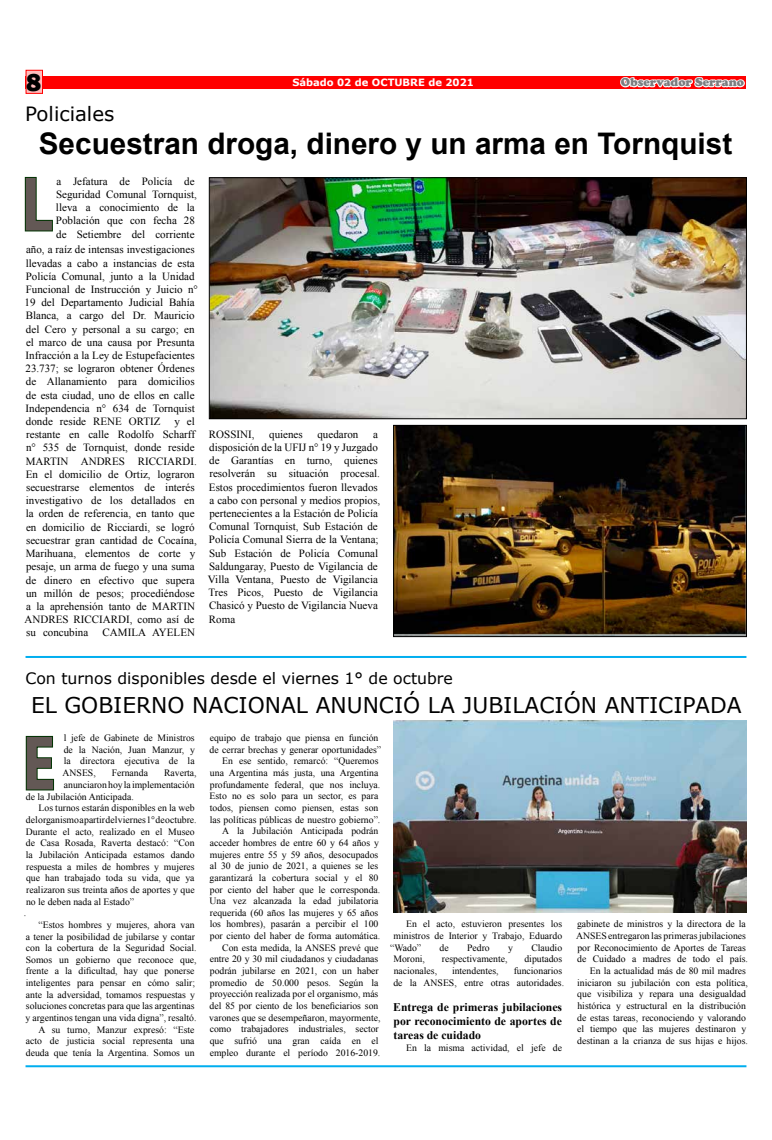
<style>
.page{position:relative;width:772px;height:1140px;background:#fff}
.page>*{position:absolute;margin:0;border:0;box-sizing:border-box;transform-origin:0 0}
.t1{font:700 75px "Ebrima";color:#635855;scale:.83 1}
.t2{font:700 29.7px "Arial";color:#000}
.t3{font:800 25.7px "Franklin Gothic";color:#000}
.t4{font:21.7px "Verdana";color:#000}
.t5{font:19.7px "Verdana";color:#000}
.t6{font:15.7px "Verdana";color:#000}
.t7{font:900 12px "Cooper";color:#7c7d80}
.t8{font:700 11.7px/14px "Times New Roman";color:#000;text-align:justify}
.t9{font:11px/13.2px "Times New Roman";color:#000}
.t10{font:700 10px "Verdana";color:#fff}
.t11{font:9.7px/11.6px "Times New Roman";color:#000;text-align:right}
</style>
<div class="page">
<div style="left:26px;top:76px;width:720px;height:13px;background:#f00"></div>
<svg style="left:620px;top:77px;width:125px;height:11px"></svg>
<svg style="left:24px;top:176px;width:29px;height:56px"></svg>
<div style="left:26px;top:70px;width:17px;height:24px;background:#ffbdbd;border:1px solid #f00"></div>
<img style="left:211px;top:179px;width:533px;height:238px">
<div style="left:209px;top:177px;width:537px;height:242px;border:1px solid #000"></div>
<img style="left:395px;top:427px;width:349px;height:208px">
<div style="left:393px;top:425px;width:353px;height:212px;border:1px solid #000"></div>
<hr style="left:26px;top:656px;width:720px;height:2px;background:#00aeef">
<svg style="left:25px;top:735px;width:30px;height:56px"></svg>
<img style="left:393px;top:720px;width:353px;height:192px">
<hr style="left:26px;top:1065px;width:720px;height:2px;background:#00aeef">
<h3 class="t3" style="left:26px;top:65px;width:17px">8</h3>
<p class="t10" style="left:292px;top:75px;width:183px">Sábado 02 de OCTUBRE de 2021</p>
<h3 class="t5" style="left:25px;top:100px;width:91px">Policiales</h3>
<p class="t7" style="left:620px;top:75px;width:125px">Observador Serrano</p>
<h2 class="t2" style="left:39px;top:124px;width:694px">Secuestran droga, dinero y un arma en Tornquist</h2>
<p class="t9" style="left:56px;top:174px;width:142px">a Jefatura de Policía de<br>Seguridad Comunal Tornquist, lleva a conocimiento de la<br>Población que con fecha 28 de Setiembre del corriente</p>
<p class="t9" style="left:25px;top:243px;width:175px">año, a raíz de intensas investigaciones llevadas a cabo a instancias de esta Policía Comunal, junto a la Unidad Funcional de Instrucción y Juicio n° 19 del Departamento Judicial Bahía Blanca, a cargo del Dr. Mauricio del Cero y personal a su cargo; en el marco de una causa por Presunta Infracción a la Ley de Estupefacientes 23.737; se lograron obtener Órdenes de Allanamiento para domicilios de esta ciudad, uno de ellos en calle Independencia n° 634 de Tornquist donde reside RENE ORTIZ</p>
<h1 class="t1" style="left:21px;top:148px;width:40px">L</h1>
<p class="t9" style="left:25px;top:414px;width:174px;text-indent:150px">y el restante en calle Rodolfo Scharff n° 535 de Tornquist, donde reside<br>MARTIN ANDRES RICCIARDI.<br>En el domicilio de Ortiz, lograron secuestrarse elementos de interés investigativo de los detallados en la orden de referencia, en tanto que en domicilio de Ricciardi, se logró secuestrar gran cantidad de Cocaína,<br>Marihuana, elementos de corte y pesaje, un arma de fuego y una suma de dinero en efectivo que supera un millón de pesos; procediéndose a la aprehensión tanto de MARTIN<br>ANDRES RICCIARDI, como así de su concubina</p>
<p class="t9" style="left:103px;top:626px;width:94px">CAMILA AYELEN</p>
<p class="t9" style="left:209px;top:427px;width:47px">ROSSINI,</p>
<p class="t9" style="left:269px;top:427px;width:35px">quienes</p>
<p class="t9" style="left:317px;top:427px;width:42px">quedaron</p>
<p class="t9" style="left:208px;top:427px;width:173px;text-indent:165px">a disposición de la UFIJ n° 19 y Juzgado de Garantías en turno, quienes resolverán su situación procesal.<br>Estos procedimientos fueron llevados a cabo con personal y medios propios, pertenecientes a la Estación de Policía<br>Comunal Tornquist, Sub Estación de<br>Policía Comunal Sierra de la Ventana;<br>Sub Estación de Policía Comunal<br>Saldungaray, Puesto de Vigilancia de<br>Villa Ventana, Puesto de Vigilancia<br>Tres Picos, Puesto de Vigilancia<br>Chasicó y Puesto de Vigilancia Nueva<br>Roma</p>
<h3 class="t6" style="left:25px;top:667px;width:429px">Con turnos disponibles desde el viernes 1° de octubre</h3>
<h3 class="t4" style="left:31px;top:690px;width:711px">EL GOBIERNO NACIONAL ANUNCIÓ LA JUBILACIÓN ANTICIPADA</h3>
<p class="t11" style="left:63px;top:732px;width:134px;text-align:justify">l jefe de Gabinete de Ministros de la Nación, Juan Manzur, y la directora ejecutiva de la ANSES,</p>
<p class="t11" style="left:209px;top:732px;width:173px">equipo de trabajo que piensa en función de cerrar brechas y generar oportunidades” En ese sentido, remarcó: “Queremos una Argentina más justa, una Argentina profundamente federal, que nos incluya.<br>Esto no es solo para un sector, es para todos, piensen como piensen, estas son las políticas públicas de nuestro gobierno”.<br>A la Jubilación Anticipada podrán acceder hombres de entre 60 y 64 años y mujeres entre 55 y 59 años, desocupados al 30 de junio de 2021, a quienes se les garantizará la cobertura social y el 80 por ciento del haber que le corresponda.<br>Una vez alcanzada la edad jubilatoria requerida (60 años las mujeres y 65 años los hombres), pasarán a percibir el 100 por ciento del haber de forma automática.<br>Con esta medida, la ANSES prevé que entre 20 y 30 mil ciudadanos y ciudadanas podrán jubilarse en 2021, con un haber promedio de 50.000 pesos. Según la proyección realizada por el organismo, más del 85 por ciento de los beneficiarios son varones que se desempeñaron, mayormente, como trabajadores industriales, sector que sufrió una gran caída en el empleo durante el período 2016-2019.</p>
<h1 class="t1" style="left:22px;top:707px;width:42px">E</h1>
<p class="t11" style="left:112px;top:767px;width:38px">Fernanda</p>
<p class="t11" style="left:164px;top:767px;width:34px">Raverta,</p>
<p class="t11" style="left:26px;top:778px;width:170px;line-height:12.1px;text-align:left;text-indent:38px">anunciaron hoy la implementación de la Jubilación Anticipada.</p>
<p class="t11" style="left:24px;top:802px;width:174px;text-align:left;text-indent:15px">Los turnos estarán disponibles en la web del organismo a partir del viernes 1° de octubre.<br>Durante el acto, realizado en el Museo de Casa Rosada, Raverta destacó: “Con la Jubilación Anticipada estamos dando respuesta a miles de hombres y mujeres que han trabajado toda su vida, que ya realizaron sus treinta años de aportes y que no le deben nada al Estado”<br>.</p>
<p class="t11" style="left:26px;top:918px;width:172px">“Estos hombres y mujeres, ahora van<br>a tener la posibilidad de jubilarse y contar con la cobertura de la Seguridad Social.<br>Somos un gobierno que reconoce que, frente a la dificultad, hay que ponerse inteligentes para pensar en cómo salir; ante la adversidad, tomamos respuestas y soluciones concretas para que las argentinas y argentinos tengan una vida digna”, resaltó.<br>A su turno, Manzur expresó: “Este acto de justicia social representa una deuda que tenía la Argentina. Somos un</p>
<p class="t11" style="left:406px;top:918px;width:157px">En el acto, estuvieron presentes los</p>
<p class="t11" style="left:393px;top:929px;width:170px">ministros de Interior y Trabajo, Eduardo</p>
<p class="t11" style="left:390px;top:941px;width:32px">“Wado”</p>
<p class="t11" style="left:439px;top:941px;width:11px">de</p>
<p class="t11" style="left:467px;top:941px;width:24px">Pedro</p>
<p class="t11" style="left:508px;top:941px;width:6px">y</p>
<p class="t11" style="left:531px;top:941px;width:32px">Claudio</p>
<p class="t11" style="left:393px;top:953px;width:33px">Moroni,</p>
<p class="t11" style="left:441px;top:953px;width:67px">respectivamente,</p>
<p class="t11" style="left:524px;top:953px;width:39px">diputados</p>
<p class="t11" style="left:393px;top:964px;width:45px">nacionales,</p>
<p class="t11" style="left:451px;top:964px;width:48px">intendentes,</p>
<p class="t11" style="left:575px;top:918px;width:173px">gabinete de ministros y la directora de la ANSES entregaron las primeras jubilaciones por Reconocimiento de Aportes de Tareas de Cuidado a madres de todo el país.<br>En la actualidad más de 80 mil madres iniciaron su jubilación con esta política, que visibiliza y repara una desigualdad histórica y estructural en la distribución de estas tareas, reconociendo y valorando el tiempo que las mujeres destinaron y destinan a la crianza de sus hijas e hijos.</p>
<p class="t11" style="left:393px;top:964px;width:172px">funcionarios<br>de la ANSES, entre otras autoridades.</p>
<p class="t8" style="left:393px;top:1000px;width:170px">Entrega de primeras jubilaciones por reconocimiento de aportes de tareas de cuidado</p>
<p class="t11" style="left:406px;top:1041px;width:157px">En la misma actividad, el jefe de</p>
</div>
